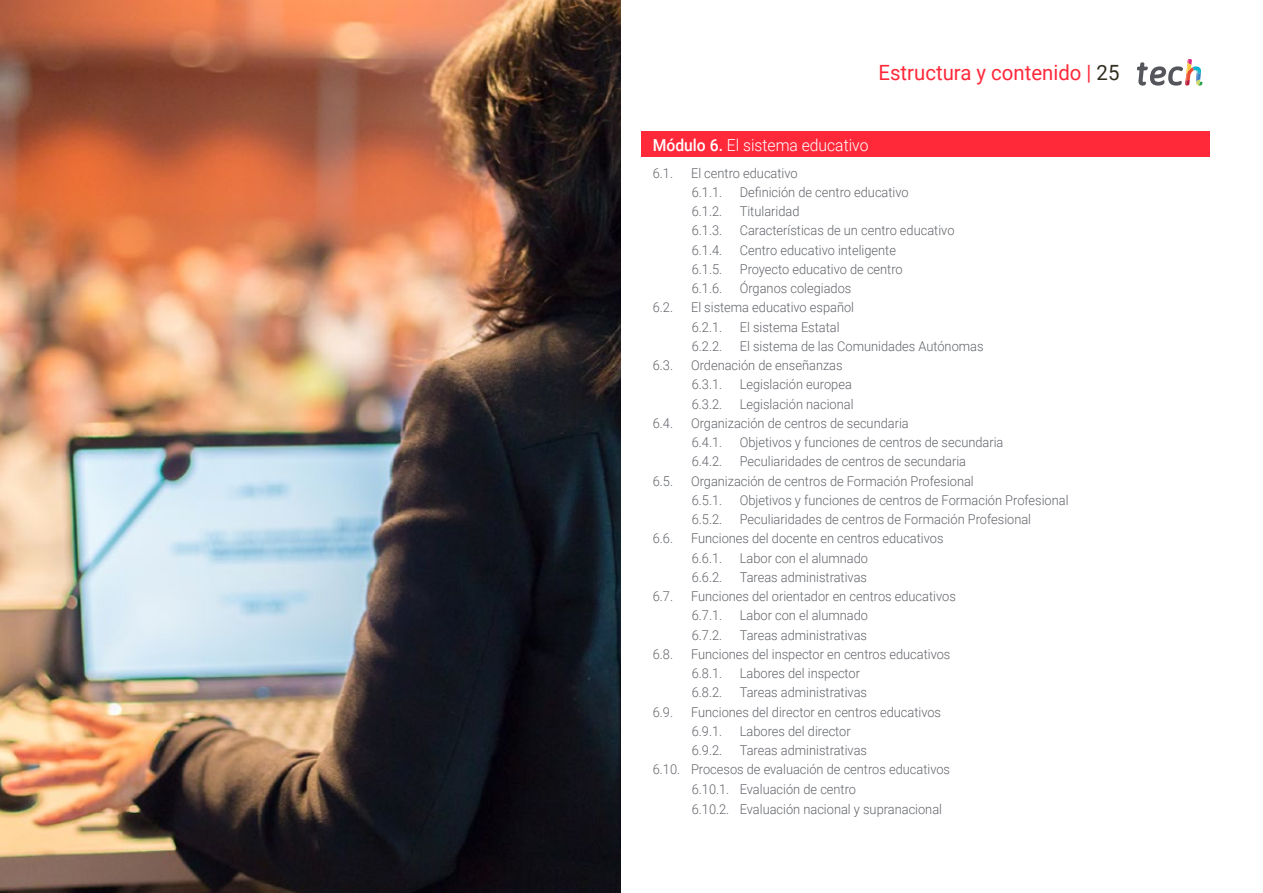
<style>
.page{position:relative;width:1263px;height:893px;background:#fff}
.page>*{position:absolute;margin:0;border:0;box-sizing:border-box;transform-origin:0 0}
.t1{font:21px "Roboto";color:#ff293a}
.t2{font:300 16.5px "Roboto";color:#fff;scale:.95 1}
.t3{font:300 13.5px/19.2px "Roboto";color:#61646a;scale:.95 1}
.s1{color:#312e20}
.s2{font-weight:500}
</style>
<div class="page">
<img style="left:0;top:0;width:621px;height:893px">
<div style="left:642px;top:132px;width:568px;height:25px;background:#ff293a"></div>
<svg style="left:1137px;top:59px;width:65px;height:27px"></svg>
<h1 class="t1" style="left:878px;top:57px;width:242px">Estructura y contenido | <span class="s1">25</span></h1>
<p class="t2" style="left:653px;top:133px;width:229px"><span class="s2">Módulo 6.</span> El sistema educativo</p>
<p class="t3" style="left:653px;top:163px;width:23px">6.1.</p>
<p class="t3" style="left:691px;top:163px;width:114px">El centro educativo<br>6.1.1.</p>
<p class="t3" style="left:740px;top:182px;width:179px">Definición de centro educativo</p>
<p class="t3" style="left:692px;top:201px;width:34px">6.1.2.</p>
<p class="t3" style="left:740px;top:201px;width:64px">Titularidad</p>
<p class="t3" style="left:692px;top:220px;width:34px">6.1.3.</p>
<p class="t3" style="left:740px;top:220px;width:228px">Características de un centro educativo</p>
<p class="t3" style="left:692px;top:240px;width:34px">6.1.4.</p>
<p class="t3" style="left:740px;top:240px;width:166px">Centro educativo inteligente</p>
<p class="t3" style="left:692px;top:259px;width:34px">6.1.5.</p>
<p class="t3" style="left:740px;top:259px;width:173px">Proyecto educativo de centro</p>
<p class="t3" style="left:692px;top:278px;width:34px">6.1.6.</p>
<p class="t3" style="left:740px;top:278px;width:119px">Órganos colegiados</p>
<p class="t3" style="left:653px;top:297px;width:23px">6.2.</p>
<p class="t3" style="left:691px;top:297px;width:173px">El sistema educativo español<br>6.2.1.</p>
<p class="t3" style="left:740px;top:317px;width:107px">El sistema Estatal</p>
<p class="t3" style="left:692px;top:336px;width:34px">6.2.2.</p>
<p class="t3" style="left:740px;top:336px;width:258px">El sistema de las Comunidades Autónomas</p>
<p class="t3" style="left:653px;top:355px;width:23px">6.3.</p>
<p class="t3" style="left:691px;top:355px;width:161px">Ordenación de enseñanzas<br>6.3.1.</p>
<p class="t3" style="left:740px;top:374px;width:119px">Legislación europea</p>
<p class="t3" style="left:692px;top:394px;width:34px">6.3.2.</p>
<p class="t3" style="left:740px;top:394px;width:121px">Legislación nacional</p>
<p class="t3" style="left:653px;top:413px;width:23px">6.4.</p>
<p class="t3" style="left:691px;top:413px;width:231px">Organización de centros de secundaria<br>6.4.1.</p>
<p class="t3" style="left:740px;top:432px;width:279px">Objetivos y funciones de centros de secundaria</p>
<p class="t3" style="left:692px;top:451px;width:34px">6.4.2.</p>
<p class="t3" style="left:740px;top:451px;width:240px">Peculiaridades de centros de secundaria</p>
<p class="t3" style="left:653px;top:471px;width:23px">6.5.</p>
<p class="t3" style="left:691px;top:471px;width:299px">Organización de centros de Formación Profesional<br>6.5.1.</p>
<p class="t3" style="left:740px;top:490px;width:348px">Objetivos y funciones de centros de Formación Profesional</p>
<p class="t3" style="left:692px;top:509px;width:34px">6.5.2.</p>
<p class="t3" style="left:740px;top:509px;width:308px">Peculiaridades de centros de Formación Profesional</p>
<p class="t3" style="left:653px;top:528px;width:23px">6.6.</p>
<p class="t3" style="left:691px;top:528px;width:267px">Funciones del docente en centros educativos<br>6.6.1.</p>
<p class="t3" style="left:740px;top:548px;width:137px">Labor con el alumnado</p>
<p class="t3" style="left:692px;top:567px;width:34px">6.6.2.</p>
<p class="t3" style="left:740px;top:567px;width:135px">Tareas administrativas</p>
<p class="t3" style="left:653px;top:586px;width:23px">6.7.</p>
<p class="t3" style="left:691px;top:586px;width:280px">Funciones del orientador en centros educativos<br>6.7.1.</p>
<p class="t3" style="left:740px;top:606px;width:137px">Labor con el alumnado</p>
<p class="t3" style="left:692px;top:625px;width:34px">6.7.2.</p>
<p class="t3" style="left:740px;top:625px;width:135px">Tareas administrativas</p>
<p class="t3" style="left:653px;top:644px;width:23px">6.8.</p>
<p class="t3" style="left:691px;top:644px;width:275px">Funciones del inspector en centros educativos<br>6.8.1.</p>
<p class="t3" style="left:740px;top:663px;width:128px">Labores del inspector</p>
<p class="t3" style="left:692px;top:683px;width:34px">6.8.2.</p>
<p class="t3" style="left:740px;top:683px;width:135px">Tareas administrativas</p>
<p class="t3" style="left:653px;top:702px;width:23px">6.9.</p>
<p class="t3" style="left:691px;top:702px;width:265px">Funciones del director en centros educativos<br>6.9.1.</p>
<p class="t3" style="left:740px;top:721px;width:118px">Labores del director</p>
<p class="t3" style="left:692px;top:740px;width:34px">6.9.2.</p>
<p class="t3" style="left:740px;top:740px;width:135px">Tareas administrativas</p>
<p class="t3" style="left:653px;top:760px;width:314px">6.10. Procesos de evaluación de centros educativos</p>
<p class="t3" style="left:692px;top:779px;width:174px">6.10.1. Evaluación de centro</p>
<p class="t3" style="left:692px;top:800px;width:265px">6.10.2. Evaluación nacional y supranacional</p>
</div>
